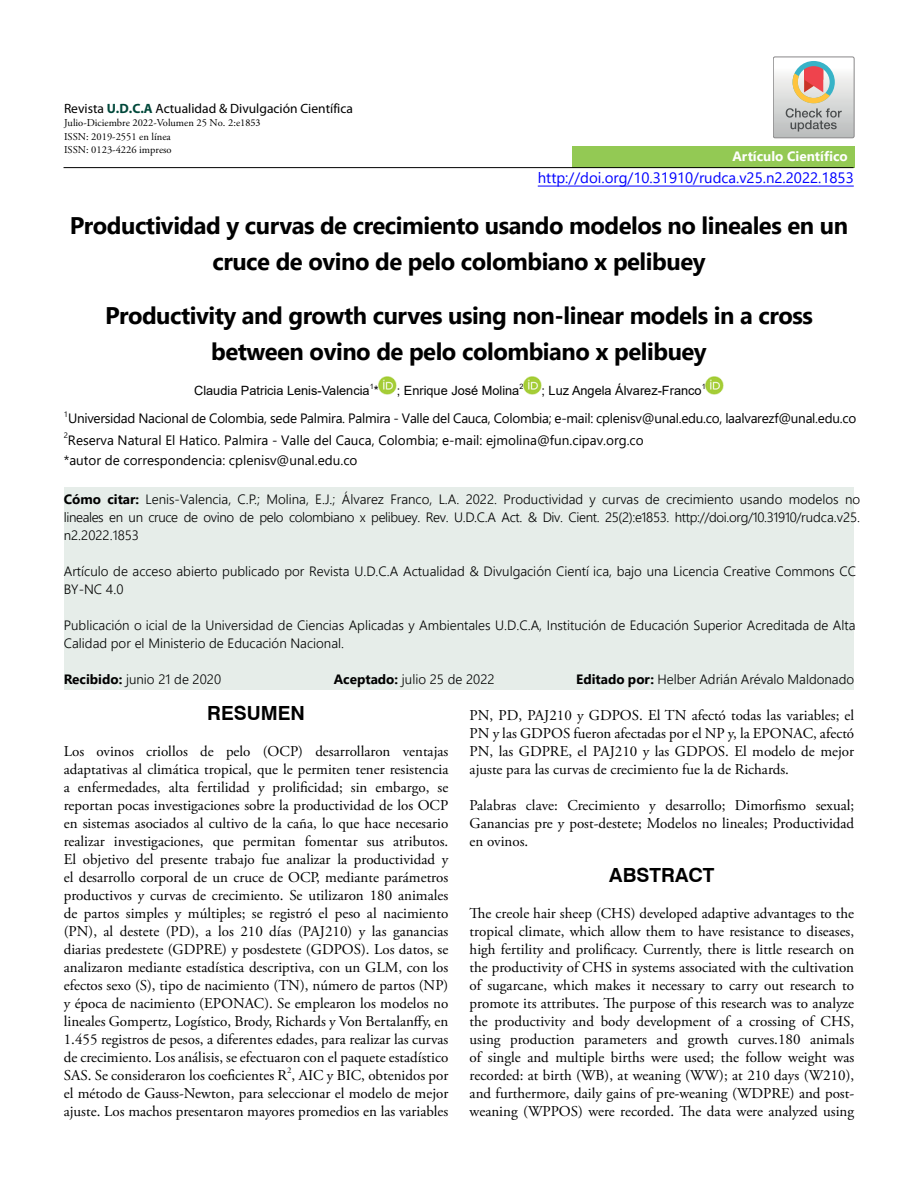
<style>
.page{position:relative;width:918px;height:1188px;background:#fff}
.page>*{position:absolute;margin:0;border:0;box-sizing:border-box;transform-origin:0 0}
.t1{font:700 24px/36px "Segoe UI";letter-spacing:-.02em;color:#000;text-align:center}
.t2{font:700 19.5px "Swiss 721 BT";color:#000}
.t3{font:15px/18px "Adobe Garamond Pro";color:#000;text-align:justify}
.t4{font:15px "Segoe UI";color:#00f}
.t5{font:300 13.5px/18px "Segoe UI";color:#000}
.t6{font:13.5px/19.8px "Segoe UI";color:#000}
.t7{font:13.5px "Segoe UI";letter-spacing:-.02em;color:#000}
.t8{font:13.5px "Myriad Pro";color:#000}
.t9{font:700 13.5px "Segoe UI";color:#fff}
.t10{font:12.75px "Arial";color:#000}
.t11{font:10.5px/13.5px "Adobe Garamond Pro";color:#000}
.t12{font:8.7px "Adobe Garamond Pro";color:#000}
.t13{font:7.8px "Segoe UI";color:#000}
.t14{font:7.35px "Arial";color:#000}
.s1{font-weight:700;color:#00483a}
.s2{font-family:"Minion Pro"}
.s3{font-weight:700}
</style>
<div class="page">
<div style="left:64px;top:487px;width:790px;height:203px;background:#e6ede9"></div>
<hr style="left:538px;top:186px;width:316px;height:1px;background:#00f">
<div style="left:572px;top:146px;width:282px;height:22px;background:#93c954"></div>
<hr style="left:64px;top:167px;width:790px;height:1px;background:#000">
<svg style="left:773px;top:57px;width:81px;height:81px"></svg>
<img style="left:379px;top:377px;width:18px;height:18px">
<img style="left:524px;top:377px;width:18px;height:18px">
<img style="left:706px;top:377px;width:18px;height:18px">
<p class="t8" style="left:64px;top:101px;width:290px">Revista <span class="s1">U.D.C.A</span> Actualidad &amp; Divulgación Científica</p>
<p class="t11" style="left:64px;top:117px;width:198px">Julio-Diciembre 2022-Volumen 25 No. 2:e1<span class="s2">853<br></span>ISSN: 2019-2551 en línea<br>ISSN: 0123-4226 impreso</p>
<p class="t9" style="left:732px;top:143px;width:117px">Artículo Científico</p>
<p class="t4" style="left:538px;top:164px;width:318px">http://doi.org/10.31910/rudca.v25.n2.2022.1853</p>
<h1 class="t1" style="left:70px;top:206px;width:780px">Productividad y curvas de crecimiento usando modelos no lineales en un cruce de ovino de pelo colombiano x pelibuey</h1>
<h1 class="t1" style="left:105px;top:296px;width:709px">Productivity and growth curves using non-linear models in a cross between ovino de pelo colombiano x pelibuey</h1>
<p class="t10" style="left:194px;top:382px;width:327px">Claudia Patricia Lenis-Valencia * ; Enrique José Molina</p>
<p class="t14" style="left:370px;top:381px;width:6px">1</p>
<p class="t14" style="left:519px;top:381px;width:6px">2</p>
<p class="t10" style="left:542px;top:382px;width:162px">; Luz Angela Álvarez-Franco</p>
<p class="t14" style="left:702px;top:381px;width:6px">1</p>
<p class="t13" style="left:64px;top:407px;width:6px">1</p>
<p class="t7" style="left:68px;top:406px;width:790px">Universidad Nacional de Colombia, sede Palmira. Palmira - Valle del Cauca, Colombia; e-mail: cplenisv@unal.edu.co, laalvarezf@unal.edu.co</p>
<p class="t13" style="left:64px;top:428px;width:6px">2</p>
<p class="t6" style="left:64px;top:429px;width:582px;text-indent:4px">Reserva Natural El Hatico. Palmira - Valle del Cauca, Colombia; e-mail: ejmolina@fun.cipav.org.co *autor de correspondencia: cplenisv@unal.edu.co</p>
<p class="t5" style="left:64px;top:490px;width:798px;text-align:justify"><span class="s3">Cómo citar:</span> Lenis-Valencia, C.P.; Molina, E.J.; Álvarez Franco, L.A. 2022. Productividad y curvas de crecimiento usando modelos no lineales en un cruce de ovino de pelo colombiano x pelibuey. Rev. U.D.C.A Act. &amp; Div. Cient. 25(2):e1853. http://doi.org/10.31910/rudca.v25. n2.2022.1853</p>
<p class="t5" style="left:64px;top:562px;width:794px">Artículo de acceso abierto publicado por Revista U.D.C.A Actualidad &amp; Divulgación Cientí ica, bajo una Licencia Creative Commons CC<br>BY-NC 4.0</p>
<p class="t5" style="left:64px;top:616px;width:793px">Publicación o icial de la Universidad de Ciencias Aplicadas y Ambientales U.D.C.A, Institución de Educación Superior Acreditada de Alta<br>Calidad por el Ministerio de Educación Nacional.</p>
<p class="t5" style="left:64px;top:670px;width:159px"><span class="s3">Recibido:</span> junio 21 de 2020</p>
<p class="t5" style="left:334px;top:670px;width:162px"><span class="s3">Aceptado:</span> julio 25 de 2022</p>
<p class="t5" style="left:576px;top:670px;width:280px"><span class="s3">Editado por:</span> Helber Adrián Arévalo Maldonado</p>
<h2 class="t2" style="left:207px;top:700px;width:99px">RESUMEN</h2>
<p class="t3" style="left:64px;top:743px;width:386px">Los ovinos criollos de pelo (OCP) desarrollaron ventajas adaptativas al climática tropical, que le permiten tener resistencia a enfermedades, alta fertilidad y prolificidad; sin embargo, se reportan pocas investigaciones sobre la productividad de los OCP en sistemas asociados al cultivo de la caña, lo que hace necesario realizar investigaciones, que permitan fomentar sus atributos.<br>El objetivo del presente trabajo fue analizar la productividad y el desarrollo corporal de un cruce de OCP, mediante parámetros productivos y curvas de crecimiento. Se utilizaron 180 animales de partos simples y múltiples; se registró el peso al nacimiento (PN), al destete (PD), a los 210 días (PAJ210) y las ganancias diarias predestete (GDPRE) y posdestete (GDPOS). Los datos, se analizaron mediante estadística descriptiva, con un GLM, con los efectos sexo (S), tipo de nacimiento (TN), número de partos (NP) y época de nacimiento (EPONAC). Se emplearon los modelos no lineales Gompertz, Logístico, Brody, Richards y Von Bertalanffy, en 1.455 registros de pesos, a diferentes edades, para realizar las curvas de crecimiento. Los análisis, se efectuaron con el paquete estadístico SAS. Se consideraron los coeficientes R , AIC y BIC, obtenidos por</p>
<p class="t3" style="left:470px;top:707px;width:386px">PN, PD, PAJ210 y GDPOS. El TN afectó todas las variables; el PN y las GDPOS fueron afectadas por el NP y, la EPONAC, afectó PN, las GDPRE, el PAJ210 y las GDPOS. El modelo de mejor ajuste para las curvas de crecimiento fue la de Richards.</p>
<p class="t3" style="left:470px;top:797px;width:386px">Palabras clave: Crecimiento y desarrollo; Dimorfismo sexual; Ganancias pre y post-destete; Modelos no lineales; Productividad en ovinos.</p>
<h2 class="t2" style="left:609px;top:862px;width:107px">ABSTRACT</h2>
<p class="t3" style="left:470px;top:905px;width:386px">The creole hair sheep (CHS) developed adaptive advantages to the tropical climate, which allow them to have resistance to diseases, high fertility and prolificacy. Currently, there is little research on the productivity of CHS in systems associated with the cultivation of sugarcane, which makes it necessary to carry out research to promote its attributes. The purpose of this research was to analyze the productivity and body development of a crossing of CHS, using production parameters and growth curves.180 animals of single and multiple births were used; the follow weight was recorded: at birth (WB), at weaning (WW); at 210 days (W210), and furthermore, daily gains of pre-weaning (WDPRE) and post&shy;weaning (WPPOS) were recorded. The data were analyzed using</p>
<p class="t12" style="left:287px;top:1065px;width:6px">2</p>
<p class="t3" style="left:64px;top:1085px;width:386px">el método de Gauss-Newton, para seleccionar el modelo de mejor ajuste. Los machos presentaron mayores promedios en las variables</p>
</div>
